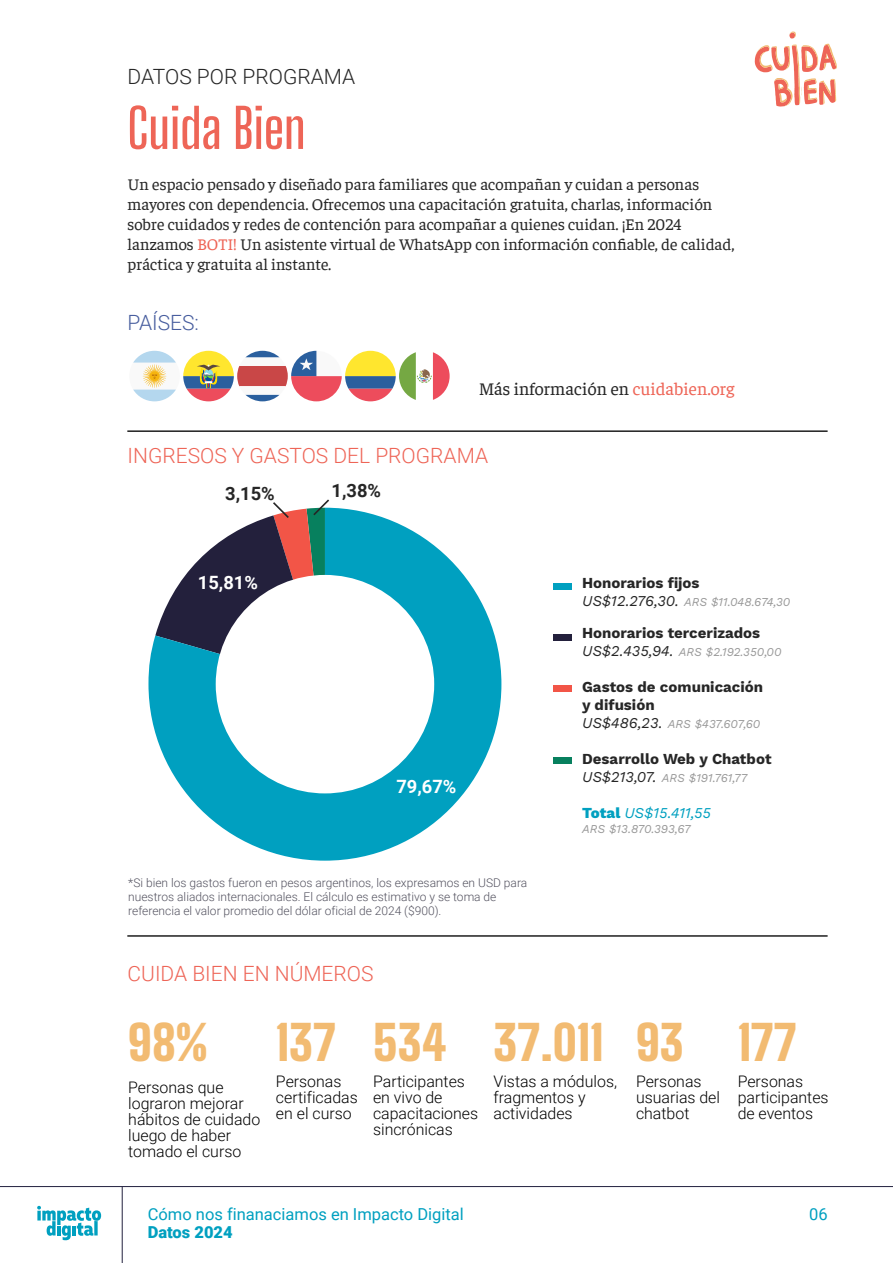
<style>
.page{position:relative;width:893px;height:1263px;background:#fff}
.page>*{position:absolute;margin:0;border:0;box-sizing:border-box;transform-origin:0 0}
.t1{font:100 54px "Big Shoulders Display";color:#ee6557}
.t2{font:100 47.7px "Big Shoulders Display";color:#f2bb72}
.t3{font:300 21px "Roboto";color:#ee6557}
.t4{font:300 21px "Roboto";color:#262626}
.t5{font:300 21px "Roboto";color:#475d9e}
.t6{font:700 18.3px "Roboto";color:#fff}
.t7{font:700 18.3px "Roboto";color:#262626}
.t8{font:18px "Faustina";color:#262626}
.t9{font:16.5px/19.8px "Faustina";color:#262626}
.t10{font:16.5px "Roboto";color:#00a0c0}
.t11{font:900 16.5px "Roboto";color:#00a0c0}
.t12{font:300 15.9px/15.9px "Roboto";color:#000}
.t13{font:700 15px/18px "Work Sans";color:#262626}
.t14{font:italic 15px "Work Sans";letter-spacing:-.005em;color:#00a0c0}
.t15{font:300 12px/14.4px "Roboto";color:#545360}
.t16{font:italic 12px "Work Sans";color:#999}
.s1{color:#ee6557}
.s2{font-size:15px;color:#262626}
.s3{font-weight:800;font-style:normal}
</style>
<div class="page">
<svg style="left:148px;top:508px;width:353px;height:353px;fill:#00a0c0"></svg>
<svg style="left:755px;top:31px;width:82px;height:76px"></svg>
<div style="left:554px;top:583px;width:18px;height:7px;background:#00a0c0"></div>
<div style="left:554px;top:634px;width:18px;height:6px;background:#23203c"></div>
<div style="left:554px;top:685px;width:18px;height:6px;background:#f25547"></div>
<div style="left:554px;top:758px;width:18px;height:6px;background:#07805e"></div>
<svg style="left:155px;top:499px;width:176px;height:185px"></svg>
<hr style="left:127px;top:430px;width:701px;height:2px;background:#262626">
<hr style="left:127px;top:935px;width:701px;height:2px;background:#262626">
<svg style="left:37px;top:1206px;width:64px;height:34px"></svg>
<div style="left:216px;top:575px;width:218px;height:218px;background:#fff;border-radius:50%"></div>
<hr style="left:0;top:1186px;width:893px;height:1px;background:#22213e">
<hr style="left:122px;top:1186px;width:1px;height:77px;background:#22213e">
<p class="t4" style="left:128px;top:67px;width:229px">DATOS POR PROGRAMA</p>
<h1 class="t1" style="left:128px;top:105px;width:180px">Cuida Bien</h1>
<p class="t9" style="left:128px;top:176px;width:608px">Un espacio pensado y diseñado para familiares que acompañan y cuidan a personas mayores con dependencia. Ofrecemos una capacitación gratuita, charlas, información sobre cuidados y redes de contención para acompañar a quienes cuidan. ¡En 2024 lanzamos <span class="s1">BOTI!</span> Un asistente virtual de WhatsApp con información confiable, de calidad, práctica y gratuita al instante.</p>
<p class="t5" style="left:128px;top:313px;width:73px">PAÍSES:</p>
<p class="t8" style="left:479px;top:382px;width:257px">Más información en <span class="s1">cuidabien.org</span></p>
<p class="t3" style="left:128px;top:446px;width:362px">INGRESOS Y GASTOS DEL PROGRAMA</p>
<p class="t7" style="left:225px;top:486px;width:51px">3,15%</p>
<p class="t7" style="left:332px;top:483px;width:51px">1,38%</p>
<p class="t6" style="left:198px;top:575px;width:62px">15,81%</p>
<p class="t6" style="left:396px;top:779px;width:62px">79,67%</p>
<p class="t15" style="left:128px;top:876px;width:400px">*Si bien los gastos fueron en pesos argentinos, los expresamos en USD para nuestros aliados internacionales. El cálculo es estimativo y se toma de referencia el valor promedio del dólar oficial de 2024 ($900).</p>
<p class="t3" style="left:128px;top:964px;width:247px">CUIDA BIEN EN NÚMEROS</p>
<p class="t13" style="left:582px;top:574px;width:119px">Honorarios fijos</p>
<p class="t16" style="left:582px;top:597px;width:210px"><span class="s2">US$12.276,30.</span> ARS $11.048.674,30</p>
<p class="t13" style="left:582px;top:625px;width:180px">Honorarios tercerizados</p>
<p class="t16" style="left:582px;top:647px;width:201px"><span class="s2">US$2.435,94.</span> ARS $2.192.350,00</p>
<p class="t13" style="left:582px;top:679px;width:182px">Gastos de comunicación y difusión</p>
<p class="t16" style="left:582px;top:719px;width:180px"><span class="s2">US$486,23.</span> ARS $437.607,60</p>
<p class="t13" style="left:582px;top:751px;width:191px">Desarrollo Web y Chatbot</p>
<p class="t16" style="left:582px;top:773px;width:167px"><span class="s2">US$213,07.</span> ARS $191.761,77</p>
<p class="t14" style="left:582px;top:807px;width:130px"><span class="s3">Total</span> US$15.411,55</p>
<p class="t16" style="left:582px;top:823px;width:110px">ARS $13.870.393,67</p>
<h2 class="t2" style="left:128px;top:1017px;width:82px">98%</h2>
<p class="t12" style="left:128px;top:1080px;width:134px">Personas que lograron mejorar hábitos de cuidado luego de haber tomado el curso</p>
<h2 class="t2" style="left:276px;top:1017px;width:62px">137</h2>
<p class="t12" style="left:276px;top:1075px;width:83px">Personas certificadas en el curso</p>
<h2 class="t2" style="left:373px;top:1017px;width:75px">534</h2>
<p class="t12" style="left:373px;top:1075px;width:107px">Participantes en vivo de capacitaciones sincrónicas</p>
<h2 class="t2" style="left:494px;top:1017px;width:111px">37.011</h2>
<p class="t12" style="left:494px;top:1075px;width:125px">Vistas a módulos, fragmentos y actividades</p>
<p class="t10" style="left:148px;top:1207px;width:318px">Cómo nos finanaciamos en Impacto Digital</p>
<p class="t11" style="left:148px;top:1225px;width:86px">Datos 2024</p>
<h2 class="t2" style="left:636px;top:1017px;width:49px">93</h2>
<p class="t12" style="left:636px;top:1075px;width:86px">Personas usuarias del chatbot</p>
<h2 class="t2" style="left:738px;top:1017px;width:61px">177</h2>
<p class="t12" style="left:738px;top:1075px;width:92px">Personas participantes de eventos</p>
<p class="t10" style="left:809px;top:1207px;width:20px">06</p>
</div>
